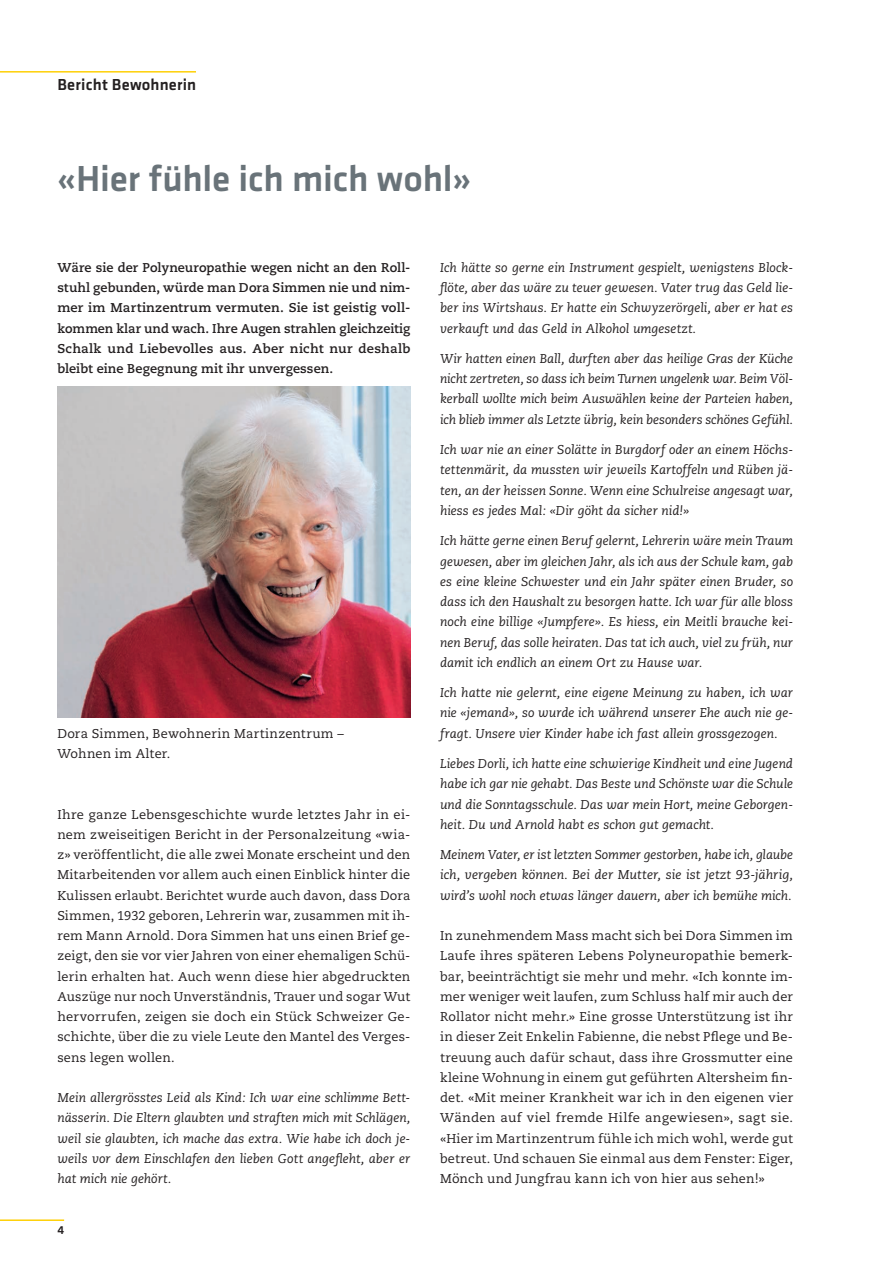
<style>
.page{position:relative;width:893px;height:1263px;background:#fff}
.page>*{position:absolute;margin:0;border:0;box-sizing:border-box;transform-origin:0 0}
.t1{font:500 37.5px "Klavika";letter-spacing:-.005em;color:#697379}
.t2{font:500 16.5px "Klavika";letter-spacing:.01em;color:#231f20}
.t3{font:italic 12.75px/20.2px "Caecilia LT Std";color:#231f20;text-align:justify}
.t4{font:12.75px/20.2px "Caecilia LT Std";letter-spacing:.01em;color:#231f20;text-align:justify}
.t5{font:700 12.75px/20.2px "Caecilia LT Std";letter-spacing:.01em;color:#231f20;text-align:justify}
.t6{font:500 12px "Klavika";color:#231f20}
</style>
<div class="page">
<hr style="left:0;top:71px;width:196px;height:2px;background:#fed006">
<img style="left:57px;top:386px;width:353px;height:331px">
<hr style="left:0;top:1219px;width:64px;height:2px;background:#fed006">
<p class="t2" style="left:57px;top:75px;width:140px">Bericht Bewohnerin</p>
<h1 class="t1" style="left:57px;top:158px;width:415px">«Hier fühle ich mich wohl»</h1>
<p class="t5" style="left:57px;top:257px;width:354px">Wäre sie der Polyneuropathie wegen nicht an den Roll&shy;stuhl gebunden, würde man Dora Simmen nie und nim&shy;mer im Martinzentrum vermuten. Sie ist geistig voll&shy;kommen klar und wach. Ihre Augen strahlen gleichzeitig Schalk und Liebevolles aus. Aber nicht nur deshalb bleibt eine Begegnung mit ihr unvergessen.</p>
<p class="t4" style="left:57px;top:723px;width:288px">Dora Simmen, Bewohnerin Martinzentrum –<br>Wohnen im Alter.</p>
<p class="t4" style="left:57px;top:804px;width:354px">Ihre ganze Lebensgeschichte wurde letztes Jahr in ei&shy;nem zweiseitigen Bericht in der Personalzeitung «wia&shy;z» veröffentlicht, die alle zwei Monate erscheint und den Mitarbeitenden vor allem auch einen Einblick hinter die Kulissen erlaubt. Berichtet wurde auch davon, dass Dora Simmen, 1932 geboren, Lehrerin war, zusammen mit ih&shy;rem Mann Arnold. Dora Simmen hat uns einen Brief ge&shy;zeigt, den sie vor vier Jahren von einer ehemaligen Schü&shy;lerin erhalten hat. Auch wenn diese hier abgedruckten Auszüge nur noch Unverständnis, Trauer und sogar Wut hervorrufen, zeigen sie doch ein Stück Schweizer Ge&shy;schichte, über die zu viele Leute den Mantel des Verges&shy;sens legen wollen.</p>
<p class="t3" style="left:57px;top:1088px;width:354px">Mein allergrösstes Leid als Kind: Ich war eine schlimme Bett&shy;nässerin. Die Eltern glaubten und straften mich mit Schlägen, weil sie glaubten, ich mache das extra. Wie habe ich doch je&shy;weils vor dem Einschlafen den lieben Gott angefleht, aber er hat mich nie gehört.</p>
<p class="t6" style="left:57px;top:1223px;width:8px">4</p>
<p class="t3" style="left:440px;top:258px;width:354px">Ich hätte so gerne ein Instrument gespielt, wenigstens Block&shy;flöte, aber das wäre zu teuer gewesen. Vater trug das Geld lie&shy;ber ins Wirtshaus. Er hatte ein Schwyzerörgeli, aber er hat es verkauft und das Geld in Alkohol umgesetzt.</p>
<p class="t3" style="left:440px;top:349px;width:354px">Wir hatten einen Ball, durften aber das heilige Gras der Küche nicht zertreten, so dass ich beim Turnen ungelenk war. Beim Völ&shy;kerball wollte mich beim Auswählen keine der Parteien haben, ich blieb immer als Letzte übrig, kein besonders schönes Gefühl.</p>
<p class="t3" style="left:440px;top:440px;width:354px">Ich war nie an einer Solätte in Burgdorf oder an einem Höchs&shy;tettenmärit, da mussten wir jeweils Kartoffeln und Rüben jä&shy;ten, an der heissen Sonne. Wenn eine Schulreise angesagt war, hiess es jedes Mal: «Dir göht da sicher nid!»</p>
<p class="t3" style="left:440px;top:531px;width:354px">Ich hätte gerne einen Beruf gelernt, Lehrerin wäre mein Traum gewesen, aber im gleichen Jahr, als ich aus der Schule kam, gab es eine kleine Schwester und ein Jahr später einen Bruder, so dass ich den Haushalt zu besorgen hatte. Ich war für alle bloss noch eine billige «Jumpfere». Es hiess, ein Meitli brauche kei&shy;nen Beruf, das solle heiraten. Das tat ich auch, viel zu früh, nur damit ich endlich an einem Ort zu Hause war.</p>
<p class="t3" style="left:440px;top:683px;width:354px">Ich hatte nie gelernt, eine eigene Meinung zu haben, ich war nie «jemand», so wurde ich während unserer Ehe auch nie ge&shy;fragt. Unsere vier Kinder habe ich fast allein grossgezogen.</p>
<p class="t3" style="left:440px;top:754px;width:354px">Liebes Dorli, ich hatte eine schwierige Kindheit und eine Jugend habe ich gar nie gehabt. Das Beste und Schönste war die Schule und die Sonntagsschule. Das war mein Hort, meine Geborgen&shy;heit. Du und Arnold habt es schon gut gemacht.</p>
<p class="t3" style="left:440px;top:845px;width:354px">Meinem Vater, er ist letzten Sommer gestorben, habe ich, glaube ich, vergeben können. Bei der Mutter, sie ist jetzt 93-jährig, wird’s wohl noch etwas länger dauern, aber ich bemühe mich.</p>
<p class="t4" style="left:440px;top:926px;width:354px">In zunehmendem Mass macht sich bei Dora Simmen im Laufe ihres späteren Lebens Polyneuropathie bemerk&shy;bar, beeinträchtigt sie mehr und mehr. «Ich konnte im&shy;mer weniger weit laufen, zum Schluss half mir auch der Rollator nicht mehr.» Eine grosse Unterstützung ist ihr in dieser Zeit Enkelin Fabienne, die nebst Pflege und Be&shy;treuung auch dafür schaut, dass ihre Grossmutter eine kleine Wohnung in einem gut geführten Altersheim fin&shy;det. «Mit meiner Krankheit war ich in den eigenen vier Wänden auf viel fremde Hilfe angewiesen», sagt sie. «Hier im Martinzentrum fühle ich mich wohl, werde gut betreut. Und schauen Sie einmal aus dem Fenster: Eiger, Mönch und Jungfrau kann ich von hier aus sehen!»</p>
</div>
